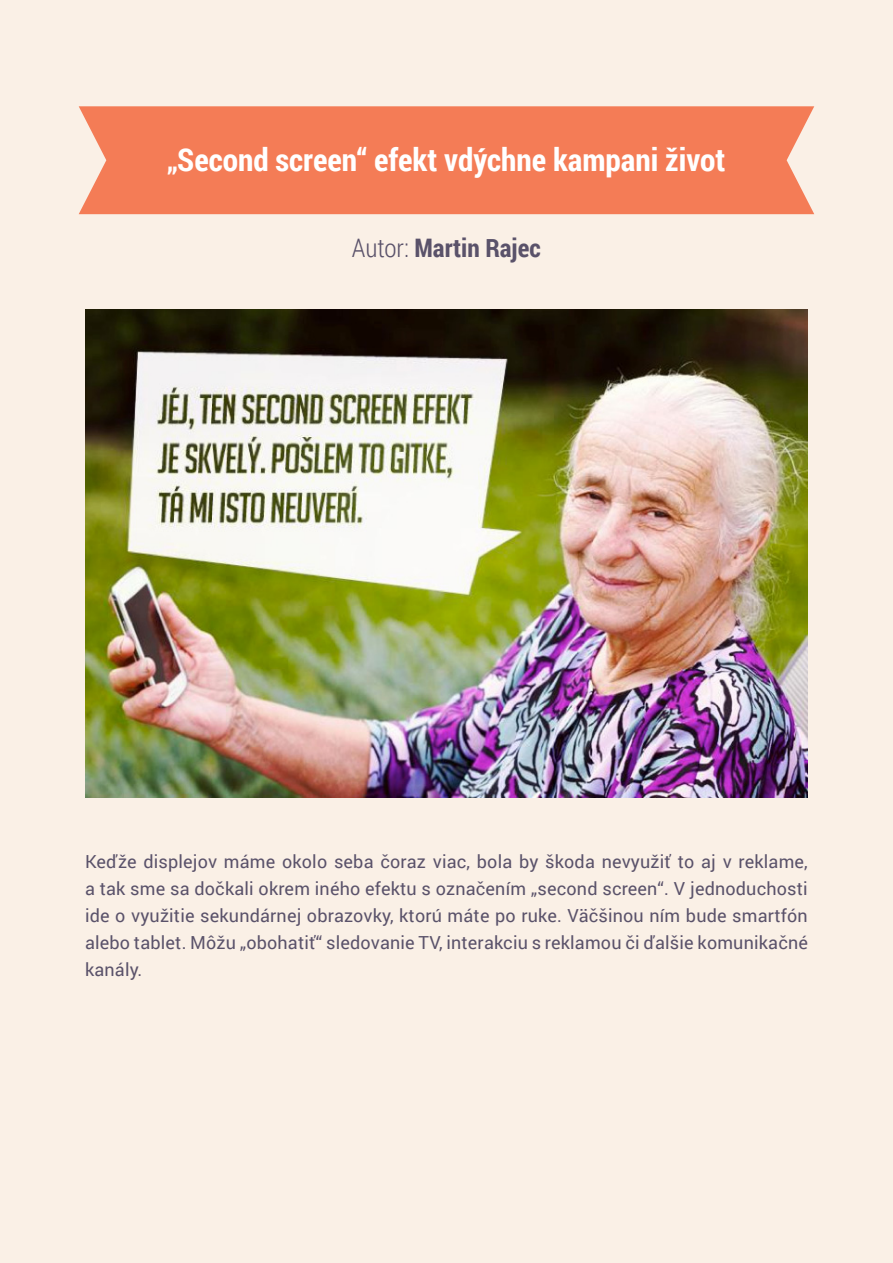
<style>
.page{position:relative;width:893px;height:1263px;background:#faf0e6}
.page>*{position:absolute;margin:0;border:0;box-sizing:border-box;transform-origin:0 0}
.t1{font:700 31.5px "Roboto Condensed";color:#fff}
.t2{font:700 25.5px "Roboto Condensed";color:#5a526a}
.t3{font:18px/27px "Roboto";letter-spacing:.01em;color:#5a526a;text-align:justify}
.s1{font-weight:300}
</style>
<div class="page">
<div style="left:79px;top:106px;width:735px;height:108px;background:#f47c56"></div>
<img style="left:85px;top:309px;width:723px;height:488px">
<h1 class="t1" style="left:167px;top:138px;width:560px">„Second screen“ efekt vdýchne kampani život</h1>
<h2 class="t2" style="left:352px;top:230px;width:190px"><span class="s1">Autor:</span> Martin Rajec</h2>
<p class="t3" style="left:85px;top:847px;width:724px">Keďže displejov máme okolo seba čoraz viac, bola by škoda nevyužiť to aj v reklame, a tak sme sa dočkali okrem iného efektu s označením „second screen“. V jednoduchosti ide o využitie sekundárnej obrazovky, ktorú máte po ruke. Väčšinou ním bude smartfón alebo tablet. Môžu „obohatiť“ sledovanie TV, interakciu s reklamou či ďalšie komunikačné kanály.</p>
</div>
